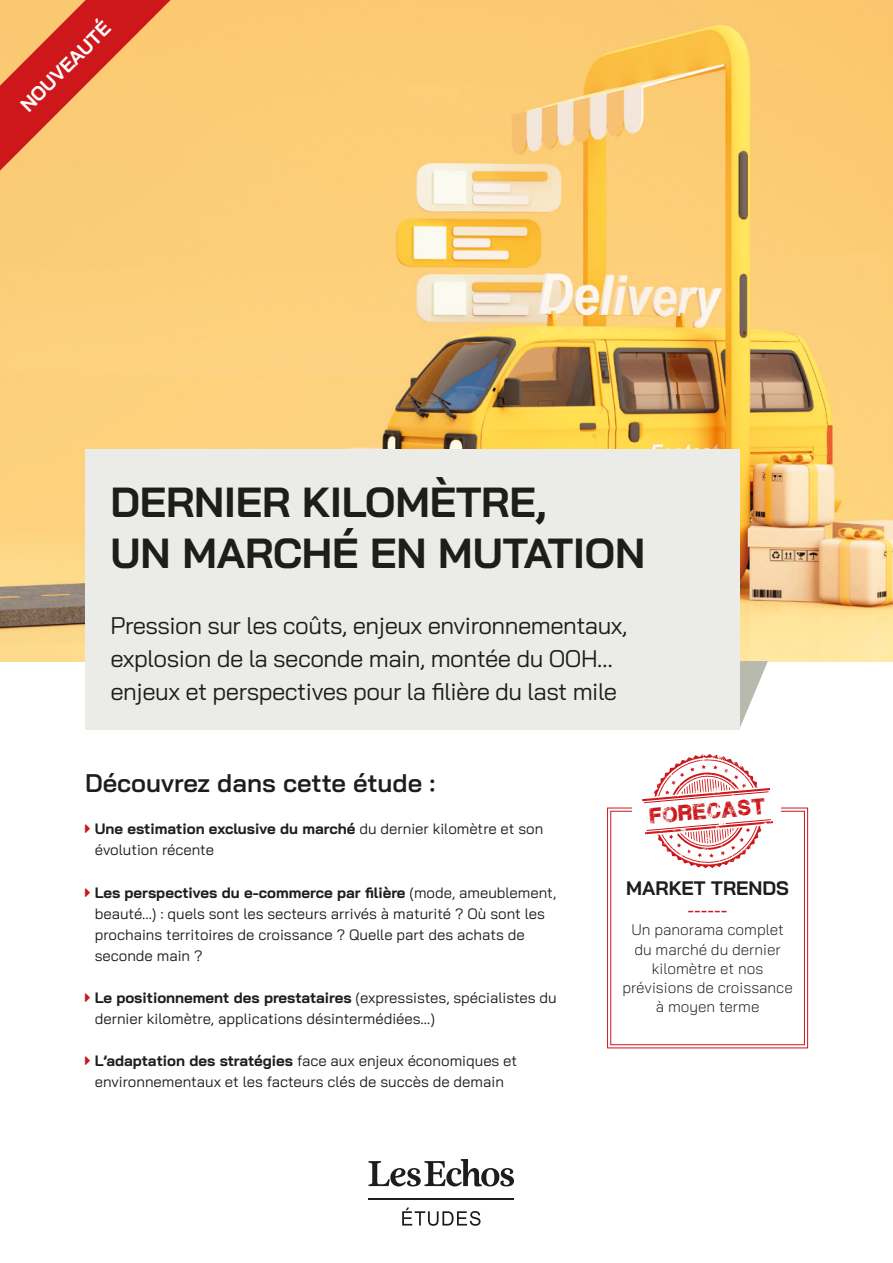
<style>
.page{position:relative;width:893px;height:1263px;background:#fff}
.page>*{position:absolute;margin:0;border:0;box-sizing:border-box;transform-origin:0 0}
.t1{font:700 42px/51px "Bai Jamjuree";letter-spacing:-.005em;color:#1d1d1b}
.t2{font:600 25.5px "Bai Jamjuree";color:#1d1d1b}
.t3{font:24px/33px "Bai Jamjuree";letter-spacing:-.02em;color:#1d1d1b}
.t4{font:700 19.5px "Bai Jamjuree";color:#1d1d1b}
.t5{font:700 19.5px "Bai Jamjuree";color:#fff}
.t6{font:18px "Plane Crash";color:#cd171a}
.t7{font:500 17.25px "Bai Jamjuree";color:#cd171a}
.t8{font:300 15.3px/19.2px "Bai Jamjuree";color:#1d1d1b;text-align:center}
.t9{font:15px/21px "Bai Jamjuree";color:#1d1d1b}
.s1{font-weight:700}
</style>
<div class="page">
<img style="left:0;top:0;width:893px;height:661px">
<hr style="left:369px;top:1198px;width:145px;height:2px;background:#1d1d1b">
<svg style="left:368px;top:1159px;width:146px;height:27px"></svg>
<svg style="left:402px;top:1207px;width:78px;height:19px"></svg>
<svg style="left:739px;top:661px;width:29px;height:68px"></svg>
<div style="left:85px;top:449px;width:654px;height:281px;background:#ebebe7"></div>
<svg style="left:607px;top:807px;width:201px;height:241px"></svg>
<div style="left:610px;top:811px;width:195px;height:234px;border:1px solid #cd171a"></div>
<div style="left:632px;top:805px;width:149px;height:9px;background:#fff"></div>
<svg style="left:642px;top:754px;width:131px;height:114px"></svg>
<svg style="left:0;top:0;width:171px;height:171px;background:#e98752"></svg>
<h3 class="t5" style="left:16px;top:100px;width:120px;rotate:-45deg">NOUVEAUTÉ</h3>
<h1 class="t1" style="left:111px;top:477px;width:536px">DERNIER KILOMÈTRE,<br>UN MARCHÉ EN MUTATION</h1>
<h3 class="t3" style="left:111px;top:609px;width:518px">Pression sur les coûts, enjeux environnementaux, explosion de la seconde main, montée du OOH… enjeux et perspectives pour la filière du last mile</h3>
<h2 class="t2" style="left:85px;top:769px;width:352px">Découvrez dans cette étude :</h2>
<p class="t9" style="left:95px;top:818px;width:450px"><span class="s1">Une estimation exclusive du marché</span> du dernier kilomètre et son évolution récente</p>
<p class="t9" style="left:95px;top:882px;width:463px"><span class="s1">Les perspectives du e-commerce par filière</span> (mode, ameublement, beauté…) : quels sont les secteurs arrivés à maturité ? Où sont les prochains territoires de croissance ? Quelle part des achats de seconde main ?</p>
<p class="t9" style="left:95px;top:987px;width:464px"><span class="s1">Le positionnement des prestataires</span> (expressistes, spécialistes du dernier kilomètre, applications désintermédiées…)</p>
<p class="t9" style="left:95px;top:1050px;width:424px"><span class="s1">L’adaptation des stratégies</span> face aux enjeux économiques et environnementaux et les facteurs clés de succès de demain</p>
<p class="t6" style="left:648px;top:808px;width:119px;rotate:-5deg">forecast</p>
<h3 class="t4" style="left:626px;top:877px;width:164px">MARKET TRENDS</h3>
<p class="t7" style="left:688px;top:900px;width:41px">------</p>
<p class="t8" style="left:622px;top:920px;width:172px">Un panorama complet du marché du dernier kilomètre et nos prévisions de croissance à moyen terme</p>
</div>
